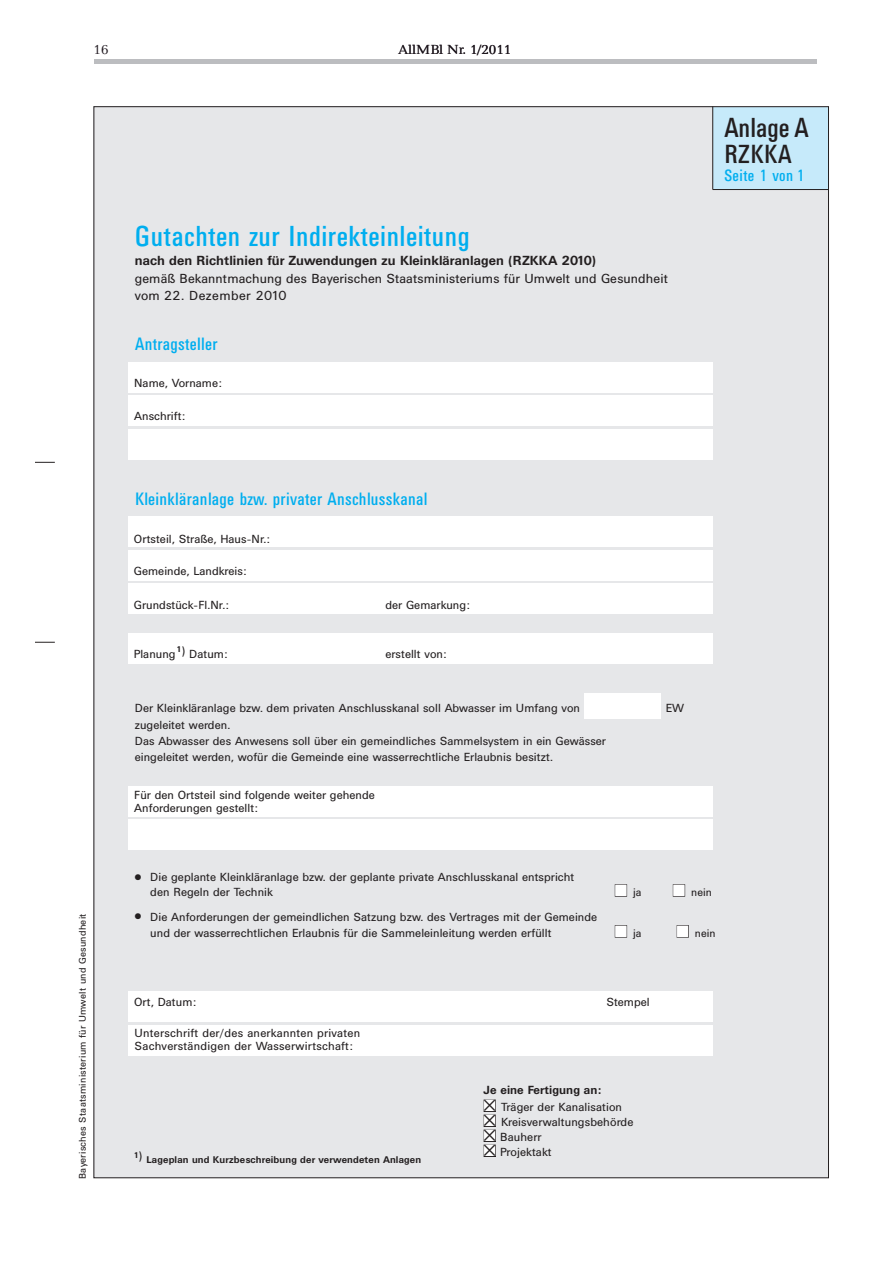
<style>
.page{position:relative;width:893px;height:1263px;background:#fff}
.page>*{position:absolute;margin:0;border:0;box-sizing:border-box;transform-origin:0 0}
.t1{font:28.65px "Univers Condensed BQ";letter-spacing:.015em;color:#00aeef}
.t2{font:27.3px "Univers Condensed BQ";color:#231f20}
.t3{font:25.95px "Univers Condensed BQ";letter-spacing:.025em;color:#231f20}
.t4{font:17.7px "Univers Condensed BQ";letter-spacing:.015em;color:#00aeef}
.t5{font:16.35px "Univers Condensed BQ";letter-spacing:.025em;color:#00aeef}
.t6{font:13.5px "Candida TL";color:#1e171e}
.t7{font:12.9px/17.1px "Univers BQ";letter-spacing:.005em;color:#231f20}
.t8{font:700 12.9px "Univers BQ";letter-spacing:.005em;color:#231f20}
.t9{font:11.55px/15px "Univers BQ";color:#231f20}
.t10{font:700 11.55px "Univers BQ";letter-spacing:.005em;color:#231f20}
.t11{font:10.95px "Univers BQ";letter-spacing:.005em;color:#231f20}
.t12{font:9.6px "Univers BQ";letter-spacing:.02em;color:#231f20}
.t13{font:700 9.6px "Univers BQ";letter-spacing:.015em;color:#231f20}
</style>
<div class="page">
<hr style="left:94px;top:60px;width:722px;height:4px;background:#bcbdc0">
<div style="left:94px;top:106px;width:735px;height:1072px;background:#e6e7e9"></div>
<div style="left:713px;top:107px;width:115px;height:83px;background:#c6eafa"></div>
<svg style="left:35px;top:642px;width:20px;height:1px"></svg>
<svg style="left:35px;top:462px;width:20px;height:1px"></svg>
<hr style="left:712px;top:106px;width:1px;height:84px;background:#231f20">
<hr style="left:713px;top:189px;width:116px;height:1px;background:#231f20">
<div style="left:128px;top:362px;width:585px;height:31px;background:#fff"></div>
<div style="left:128px;top:395px;width:585px;height:31px;background:#fff"></div>
<div style="left:128px;top:429px;width:585px;height:31px;background:#fff"></div>
<div style="left:615px;top:884px;width:12px;height:12px;border:1px solid #231f20"></div>
<div style="left:673px;top:884px;width:12px;height:12px;border:1px solid #231f20"></div>
<div style="left:615px;top:925px;width:12px;height:12px;border:1px solid #231f20"></div>
<div style="left:677px;top:925px;width:12px;height:12px;border:1px solid #231f20"></div>
<div style="left:585px;top:693px;width:76px;height:26px;background:#fff"></div>
<div style="left:484px;top:1100px;width:12px;height:12px;border:1px solid #231f20"></div>
<div style="left:484px;top:1115px;width:12px;height:12px;border:1px solid #231f20"></div>
<div style="left:484px;top:1130px;width:12px;height:12px;border:1px solid #231f20"></div>
<div style="left:484px;top:1145px;width:12px;height:12px;border:1px solid #231f20"></div>
<div style="left:128px;top:991px;width:585px;height:31px;background:#fff"></div>
<div style="left:128px;top:1025px;width:585px;height:31px;background:#fff"></div>
<div style="left:128px;top:819px;width:584px;height:31px;background:#fff"></div>
<div style="left:128px;top:786px;width:584px;height:31px;background:#fff"></div>
<div style="left:128px;top:516px;width:584px;height:31px;background:#fff"></div>
<div style="left:128px;top:550px;width:584px;height:31px;background:#fff"></div>
<div style="left:128px;top:583px;width:584px;height:31px;background:#fff"></div>
<div style="left:128px;top:633px;width:584px;height:31px;background:#fff"></div>
<svg style="left:615px;top:885px;width:12px;height:11px"></svg>
<svg style="left:673px;top:885px;width:12px;height:11px"></svg>
<svg style="left:615px;top:926px;width:12px;height:11px"></svg>
<svg style="left:677px;top:926px;width:11px;height:11px"></svg>
<svg style="left:484px;top:1100px;width:11px;height:56px"></svg>
<p class="t6" style="left:94px;top:45px;width:17px">16</p>
<p class="t6" style="left:398px;top:45px;width:114px">AllMBl Nr. 1/2011</p>
<h1 class="t1" style="left:135px;top:226px;width:336px">Gutachten zur Indirekteinleitung</h1>
<p class="t8" style="left:135px;top:256px;width:463px">nach den Richtlinien für Zuwendungen zu Kleinkläranlagen (RZKKA 2010)</p>
<p class="t7" style="left:135px;top:271px;width:535px">gemäß Bekanntmachung des Bayerischen Staatsministeriums für Umwelt und Gesundheit vom 22. Dezember 2010</p>
<h3 class="t4" style="left:135px;top:337px;width:84px">Antragsteller</h3>
<p class="t9" style="left:134px;top:376px;width:89px">Name, Vorname:</p>
<p class="t9" style="left:134px;top:410px;width:52px">Anschrift:</p>
<h2 class="t2" style="left:724px;top:118px;width:86px">Anlage A</h2>
<h3 class="t3" style="left:724px;top:145px;width:69px">RZKKA</h3>
<h3 class="t5" style="left:724px;top:169px;width:82px">Seite 1 von 1</h3>
<p class="t12" style="left:79px;top:1179px;width:267px;rotate:-90deg">Bayerisches Staatsministerium für Umwelt und Gesundheit</p>
<h3 class="t4" style="left:135px;top:492px;width:294px">Kleinkläranlage bzw. privater Anschlusskanal</h3>
<p class="t9" style="left:134px;top:532px;width:137px">Ortsteil, Straße, Haus-Nr.:</p>
<p class="t9" style="left:134px;top:564px;width:114px">Gemeinde, Landkreis:</p>
<p class="t9" style="left:134px;top:598px;width:96px">Grundstück-Fl.Nr.:</p>
<p class="t9" style="left:385px;top:598px;width:86px">der Gemarkung:</p>
<p class="t9" style="left:134px;top:647px;width:95px">Planung<sup>1</sup><sup>)</sup> Datum:</p>
<p class="t9" style="left:385px;top:647px;width:63px">erstellt von:</p>
<p class="t9" style="left:135px;top:702px;width:447px">Der Kleinkläranlage bzw. dem privaten Anschlusskanal soll Abwasser im Umfang von</p>
<p class="t9" style="left:666px;top:702px;width:20px">EW</p>
<p class="t9" style="left:135px;top:717px;width:473px;line-height:16.4px">zugeleitet werden.<br>Das Abwasser des Anwesens soll über ein gemeindliches Sammelsystem in ein Gewässer eingeleitet werden, wofür die Gemeinde eine wasserrechtliche Erlaubnis besitzt.</p>
<p class="t9" style="left:134px;top:790px;width:242px;line-height:12.9px">Für den Ortsteil sind folgende weiter gehende<br>Anforderungen gestellt:</p>
<p class="t9" style="left:150px;top:871px;width:426px">Die geplante Kleinkläranlage bzw. der geplante private Anschlusskanal entspricht den Regeln der Technik</p>
<p class="t9" style="left:150px;top:909px;width:448px;line-height:16.4px">Die Anforderungen der gemeindlichen Satzung bzw. des Vertrages mit der Gemeinde und der wasserrechtlichen Erlaubnis für die Sammeleinleitung werden erfüllt</p>
<p class="t11" style="left:633px;top:888px;width:10px">ja</p>
<p class="t11" style="left:691px;top:888px;width:22px">nein</p>
<p class="t11" style="left:633px;top:929px;width:10px">ja</p>
<p class="t11" style="left:695px;top:929px;width:22px">nein</p>
<p class="t9" style="left:134px;top:995px;width:63px">Ort, Datum:</p>
<p class="t9" style="left:606px;top:995px;width:45px">Stempel</p>
<p class="t9" style="left:135px;top:1027px;width:227px;line-height:12.9px">Unterschrift der/des anerkannten privaten<br>Sachverständigen der Wasserwirtschaft:</p>
<p class="t13" style="left:134px;top:1156px;width:289px"><sup>1</sup><sup>)</sup> Lageplan und Kurzbeschreibung der verwendeten Anlagen</p>
<p class="t10" style="left:483px;top:1085px;width:119px">Je eine Fertigung an:</p>
<p class="t9" style="left:500px;top:1101px;width:135px">Träger der Kanalisation<br>Kreisverwaltungsbehörde<br>Bauherr<br>Projektakt</p>
</div>
